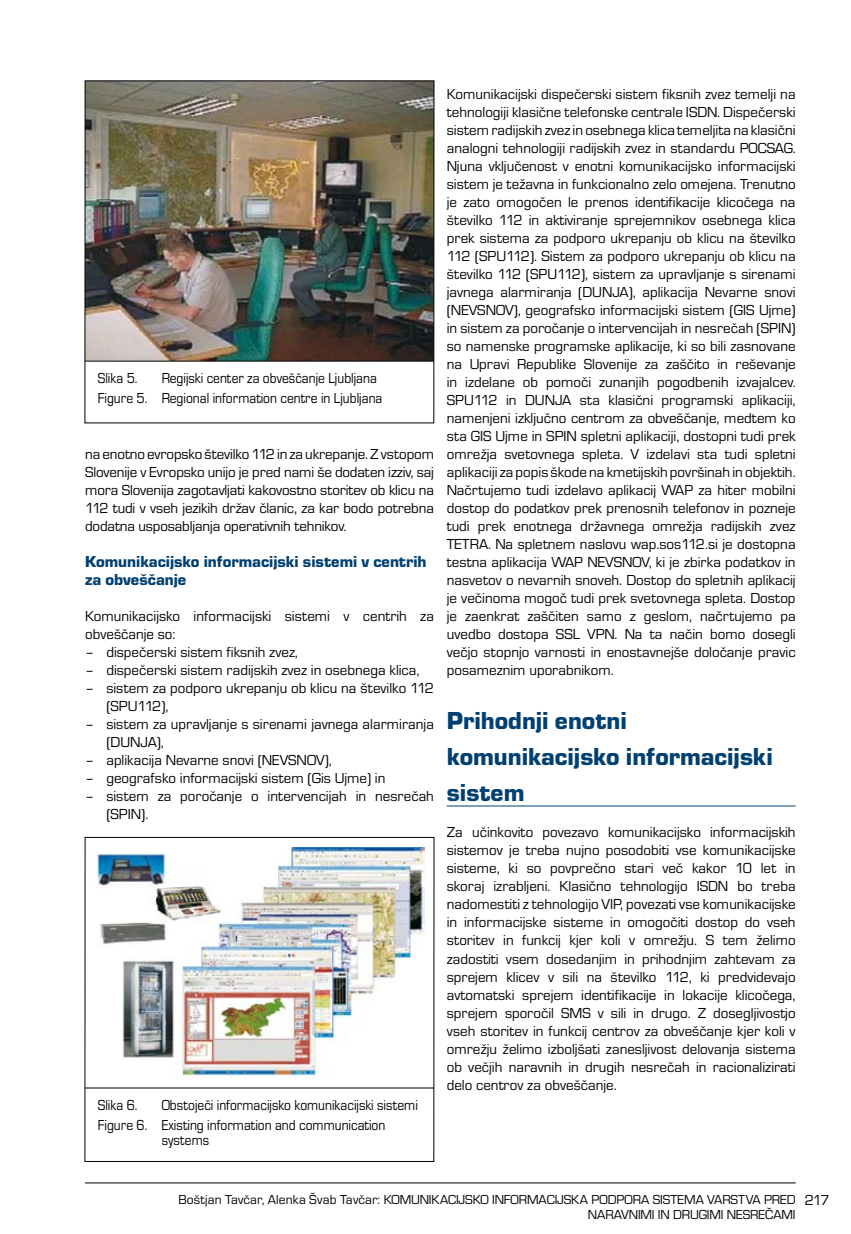
<style>
.page{position:relative;width:851px;height:1234px;background:#fff}
.page>*{position:absolute;margin:0;border:0;box-sizing:border-box;transform-origin:0 0}
.t1{font:25.5px/36px "Eurostile TEE Blac";color:#004071}
.t2{font:16.5px/18px "Eurostile TEE Blac";color:#004071}
.t3{font:15px/18px "Eurostile TEE";color:#000}
.t4{font:15px/20px "Eurostile TEE";color:#000;scale:.9 1}
.t5{font:13.5px/15px "Eurostile TEE";letter-spacing:-.005em;color:#000;text-align:right}
</style>
<div class="page">
<hr style="left:85px;top:1182px;width:710px;height:1px;background:#000">
<img style="left:87px;top:83px;width:345px;height:277px">
<div style="left:85px;top:81px;width:349px;height:342px;border:1px solid #000"></div>
<hr style="left:85px;top:361px;width:349px;height:1px;background:#000">
<img style="left:96px;top:847px;width:328px;height:230px">
<hr style="left:85px;top:1087px;width:349px;height:1px;background:#000">
<hr style="left:446px;top:805px;width:349px;height:1px;background:#004071">
<p class="t4" style="left:98px;top:368px;width:46px">Slika 5.</p>
<p class="t4" style="left:98px;top:368px;width:318px;text-indent:64px">Regijski center za obveščanje Ljubljana<br>Figure 5. Regional information centre in Ljubljana</p>
<p class="t3" style="left:85px;top:445px;width:350px;text-align:justify">na enotno evropsko številko 112 in za ukrepanje. Z vstopom Slovenije v Evropsko unijo je pred nami še dodaten izziv, saj mora Slovenija zagotavljati kakovostno storitev ob klicu na 112 tudi v vseh jezikih držav članic, za kar bodo potrebna dodatna usposabljanja operativnih tehnikov.</p>
<p class="t2" style="left:85px;top:553px;width:343px">Komunikacijsko informacijski sistemi v centrih za obveščanje</p>
<p class="t3" style="left:85px;top:607px;width:350px">Komunikacijsko informacijski sistemi v centrih za obveščanje so:</p>
<p class="t3" style="left:85px;top:643px;width:214px">– dispečerski sistem fiksnih zvez,</p>
<p class="t3" style="left:85px;top:661px;width:336px">– dispečerski sistem radijskih zvez in osebnega klica,</p>
<p class="t3" style="left:106px;top:679px;width:329px;text-indent:-21px">– sistem za podporo ukrepanju ob klicu na številko 112 (SPU112),</p>
<p class="t3" style="left:106px;top:715px;width:329px;text-indent:-21px">– sistem za upravljanje s sirenami javnega alarmiranja (DUNJA),</p>
<p class="t3" style="left:85px;top:751px;width:248px">– aplikacija Nevarne snovi (NEVSNOV),</p>
<p class="t3" style="left:85px;top:769px;width:302px">– geografsko informacijski sistem (Gis Ujme) in</p>
<p class="t3" style="left:106px;top:787px;width:329px;text-indent:-21px">– sistem za poročanje o intervencijah in nesrečah (SPIN).</p>
<p class="t4" style="left:98px;top:1094px;width:46px">Slika 6.</p>
<p class="t4" style="left:98px;top:1094px;width:357px;text-indent:64px">Obstoječi informacijsko komunikacijski sistemi<br>Figure 6. Existing information and communication</p>
<p class="t4" style="left:162px;top:1130px;width:54px">systems</p>
<p class="t3" style="left:446px;top:85px;width:350px;text-align:justify">Komunikacijski dispečerski sistem fiksnih zvez temelji na tehnologiji klasične telefonske centrale ISDN. Dispečerski sistem radijskih zvez in osebnega klica temeljita na klasični analogni tehnologiji radijskih zvez in standardu POCSAG.<br>Njuna vključenost v enotni komunikacijsko informacijski sistem je težavna in funkcionalno zelo omejena. Trenutno je zato omogočen le prenos identifikacije klicočega na številko 112 in aktiviranje sprejemnikov osebnega klica prek sistema za podporo ukrepanju ob klicu na številko 112 (SPU112). Sistem za podporo ukrepanju ob klicu na številko 112 (SPU112), sistem za upravljanje s sirenami javnega alarmiranja (DUNJA), aplikacija Nevarne snovi (NEVSNOV), geografsko informacijski sistem (GIS Ujme) in sistem za poročanje o intervencijah in nesrečah (SPIN) so namenske programske aplikacije, ki so bili zasnovane na Upravi Republike Slovenije za zaščito in reševanje in izdelane ob pomoči zunanjih pogodbenih izvajalcev.<br>SPU112 in DUNJA sta klasični programski aplikaciji, namenjeni izključno centrom za obveščanje, medtem ko sta GIS Ujme in SPIN spletni aplikaciji, dostopni tudi prek omrežja svetovnega spleta. V izdelavi sta tudi spletni aplikaciji za popis škode na kmetijskih površinah in objektih.<br>Načrtujemo tudi izdelavo aplikacij WAP za hiter mobilni dostop do podatkov prek prenosnih telefonov in pozneje tudi prek enotnega državnega omrežja radijskih zvez TETRA. Na spletnem naslovu wap.sos112.si je dostopna testna aplikacija WAP NEVSNOV, ki je zbirka podatkov in nasvetov o nevarnih snoveh. Dostop do spletnih aplikacij je večinoma mogoč tudi prek svetovnega spleta. Dostop je zaenkrat zaščiten samo z geslom, načrtujemo pa uvedbo dostopa SSL VPN. Na ta način bomo dosegli večjo stopnjo varnosti in enostavnejše določanje pravic posameznim uporabnikom.</p>
<h1 class="t1" style="left:446px;top:703px;width:327px">Prihodnji enotni komunikacijsko informacijski sistem</h1>
<p class="t3" style="left:446px;top:823px;width:350px;text-align:justify">Za učinkovito povezavo komunikacijsko informacijskih sistemov je treba nujno posodobiti vse komunikacijske sisteme, ki so povprečno stari več kakor 10 let in skoraj izrabljeni. Klasično tehnologijo ISDN bo treba nadomestiti z tehnologijo VIP, povezati vse komunikacijske in informacijske sisteme in omogočiti dostop do vseh storitev in funkcij kjer koli v omrežju. S tem želimo zadostiti vsem dosedanjim in prihodnjim zahtevam za sprejem klicev v sili na številko 112, ki predvidevajo avtomatski sprejem identifikacije in lokacije klicočega, sprejem sporočil SMS v sili in drugo. Z dosegljivostjo vseh storitev in funkcij centrov za obveščanje kjer koli v omrežju želimo izboljšati zanesljivost delovanja sistema ob večjih naravnih in drugih nesrečah in racionalizirati delo centrov za obveščanje.</p>
<p class="t5" style="left:178px;top:1191px;width:618px">Boštjan Tavčar, Alenka Švab Tavčar: KOMUNIKACIJSKO INFORMACIJSKA PODPORA SISTEMA VARSTVA PRED<br>NARAVNIMI IN DRUGIMI NESREČAMI</p>
<p class="t3" style="left:804px;top:1190px;width:26px">217</p>
</div>
